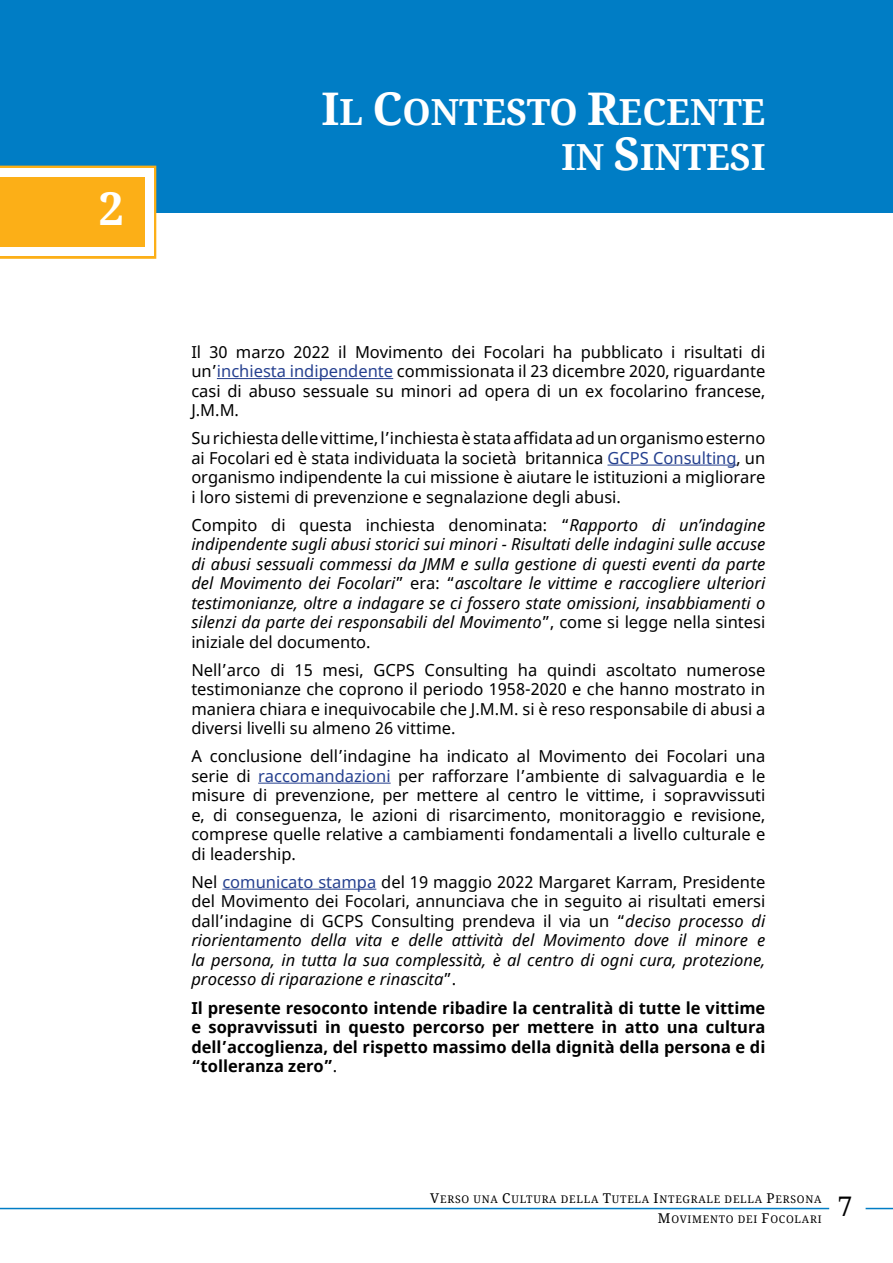
<style>
.page{position:relative;width:893px;height:1263px;background:#fff}
.page>*{position:absolute;margin:0;border:0;box-sizing:border-box;transform-origin:0 0}
.t1{font:700 45px "Noto Serif";color:#fff}
.t2{font:700 36px/45px "Noto Serif";color:#fff;text-align:right}
.t3{font:27px "Noto Serif";color:#000}
.t4{font:16.5px/19.5px "Noto Sans";color:#000;text-align:justify}
.t5{font:italic 16.5px/19.5px "Noto Sans";color:#000;text-align:justify}
.t6{font:700 16.5px/19.5px "Noto Sans";color:#000;text-align:justify}
.t7{font:10.5px/19.5px "Noto Serif";letter-spacing:.07em;color:#000;text-align:right}
.s1{font-size:45px}
.s2{color:#25408f}
.s3{font-style:normal}
.s4{font-style:normal;color:#25408f}
.s5{font-weight:400}
.s6{font-size:13.5px}
</style>
<div class="page">
<hr style="left:0;top:1208px;width:829px;height:1px;background:#007dc5">
<svg style="left:866px;top:1208px;width:27px;height:1px"></svg>
<div style="left:0;top:0;width:893px;height:212px;background:#007dc5"></div>
<div style="left:0;top:166px;width:156px;height:93px;border:6px solid #fcaf17"></div>
<div style="left:0;top:169px;width:153px;height:87px;background:#fff"></div>
<div style="left:0;top:177px;width:144px;height:70px;background:#fcaf17"></div>
<hr style="left:217px;top:378px;width:176px;height:1px;background:#25408f">
<hr style="left:607px;top:465px;width:130px;height:1px;background:#25408f">
<hr style="left:258px;top:783px;width:133px;height:1px;background:#25408f">
<hr style="left:222px;top:889px;width:154px;height:1px;background:#25408f">
<h1 class="t1" style="left:99px;top:177px;width:27px">2</h1>
<h2 class="t2" style="left:322px;top:88px;width:445px"><span class="s1">I</span>L <span class="s1">C</span>ONTESTO <span class="s1">R</span>ECENTE<br>IN <span class="s1">S</span>INTESI</h2>
<p class="t4" style="left:191px;top:343px;width:576px">Il 30 marzo 2022 il Movimento dei Focolari ha pubblicato i risultati di un’<span class="s2">inchiesta indipendente</span> commissionata il 23 dicembre 2020, riguardante casi di abuso sessuale su minori ad opera di un ex focolarino francese, J.M.M.</p>
<p class="t4" style="left:191px;top:429px;width:576px">Surichiestadellevittime, l’inchiestaèstataaffidataadunorganismoesterno ai Focolari ed è stata individuata la società britannica <span class="s2">GCPS Consulting</span>, un organismo indipendente la cui missione è aiutare le istituzioni a migliorare i loro sistemi di prevenzione e segnalazione degli abusi.</p>
<p class="t5" style="left:191px;top:515px;width:576px"><span class="s3">Compito di questa inchiesta denominata: “</span>Rapporto di un’indagine indipendente sugli abusi storici sui minori - Risultati delle indagini sulle accuse di abusi sessuali commessi da JMM e sulla gestione di questi eventi da parte del Movimento dei Focolari<span class="s3">” era: “</span>ascoltare le vittime e raccogliere ulteriori testimonianze, oltre a indagare se ci fossero state omissioni, insabbiamenti o silenzi da parte dei responsabili del Movimento<span class="s3">”, come si legge nella sintesi iniziale del documento.</span></p>
<p class="t4" style="left:191px;top:661px;width:576px">Nell’arco di 15 mesi, GCPS Consulting ha quindi ascoltato numerose testimonianze che coprono il periodo 1958-2020 e che hanno mostrato in maniera chiara e inequivocabile che J.M.M. si è reso responsabile di abusi a diversi livelli su almeno 26 vittime.</p>
<p class="t4" style="left:191px;top:747px;width:576px">A conclusione dell’indagine ha indicato al Movimento dei Focolari una serie di <span class="s2">raccomandazioni</span> per rafforzare l’ambiente di salvaguardia e le misure di prevenzione, per mettere al centro le vittime, i sopravvissuti e, di conseguenza, le azioni di risarcimento, monitoraggio e revisione, comprese quelle relative a cambiamenti fondamentali a livello culturale e di leadership.</p>
<p class="t5" style="left:191px;top:872px;width:576px"><span class="s3">Nel</span> <span class="s4">comunicato stampa</span> <span class="s3">del 19 maggio 2022 Margaret Karram, Presidente del Movimento dei Focolari, annunciava che in seguito ai risultati emersi dall’indagine di GCPS Consulting prendeva il via un “</span>deciso processo di riorientamento della vita e delle attività del Movimento dove il minore e la persona, in tutta la sua complessità, è al centro di ogni cura, protezione, processo di riparazione e rinascita<span class="s3">”.</span></p>
<p class="t6" style="left:191px;top:998px;width:576px">Il presente resoconto intende ribadire la centralità di tutte le vittime e sopravvissuti in questo percorso per mettere in atto una cultura dell’accoglienza, del rispetto massimo della dignità della persona e di “tolleranza zero”<span class="s5">.</span></p>
<p class="t7" style="left:430px;top:1189px;width:393px"><span class="s6">V</span>ERSO UNA <span class="s6">C</span>ULTURA DELLA <span class="s6">T</span>UTELA <span class="s6">I</span>NTEGRALE DELLA <span class="s6">P</span>ERSONA<br><span class="s6">M</span>OVIMENTO DEI <span class="s6">F</span>OCOLARI</p>
<h3 class="t3" style="left:838px;top:1187px;width:17px">7</h3>
</div>
